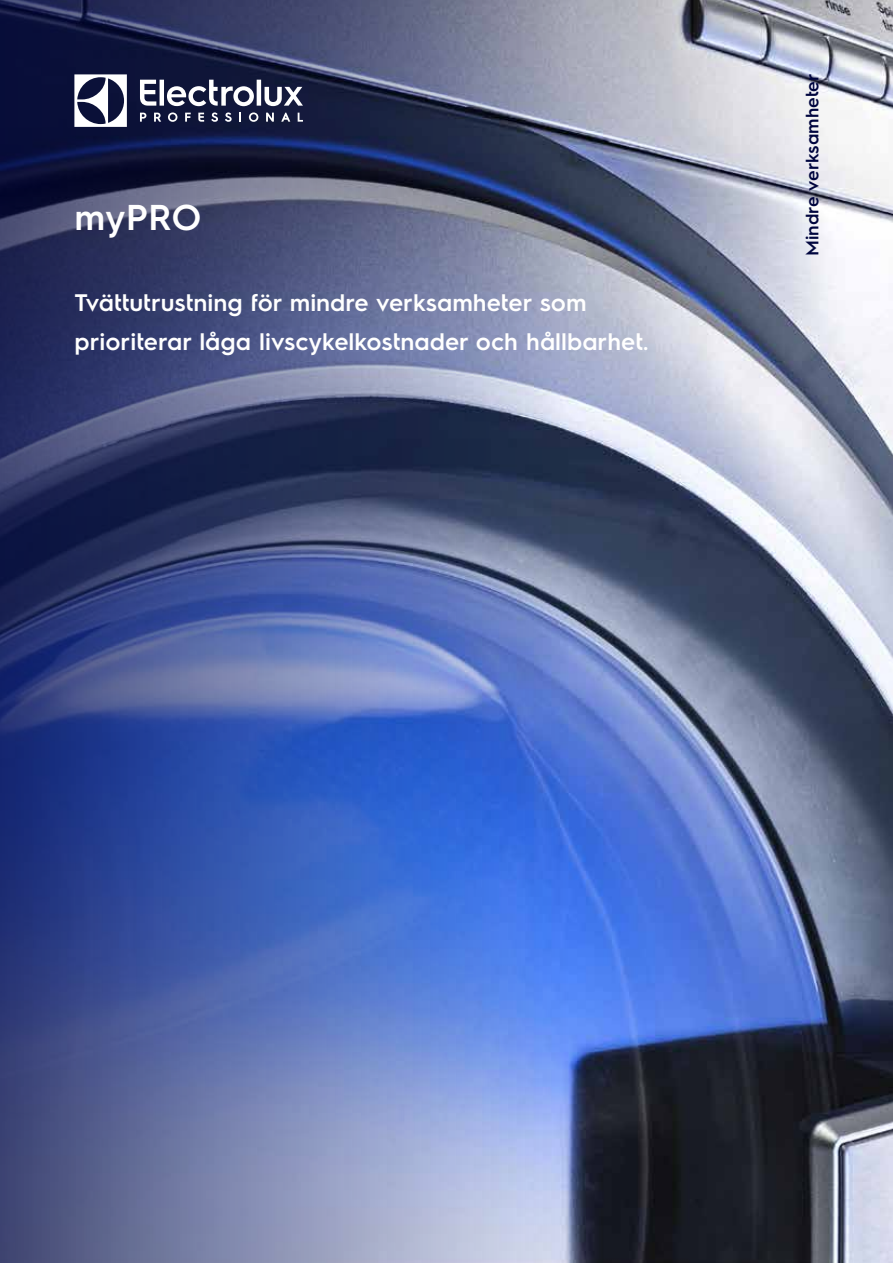
<style>
.page{position:relative;width:893px;height:1263px;background:#fff}
.page>*{position:absolute;margin:0;border:0;box-sizing:border-box;transform-origin:0 0}
.t1{font:600 36px "Electrolux Sans";color:#fff}
.t2{font:600 24px/39px "Electrolux Sans";color:#fff}
.t3{font:600 18px "Electrolux Sans";color:#00053e}
</style>
<div class="page">
<img style="left:568px;top:0;width:325px;height:1263px">
<img style="left:0;top:0;width:568px;height:1263px">
<svg style="left:74px;top:74px;width:53px;height:53px"></svg>
<svg style="left:140px;top:80px;width:163px;height:26px"></svg>
<svg style="left:298px;top:113px;width:5px;height:9px"></svg>
<svg style="left:249px;top:112px;width:9px;height:10px"></svg>
<svg style="left:239px;top:113px;width:2px;height:9px"></svg>
<svg style="left:225px;top:112px;width:7px;height:10px"></svg>
<svg style="left:211px;top:112px;width:7px;height:10px"></svg>
<svg style="left:198px;top:113px;width:6px;height:9px"></svg>
<svg style="left:185px;top:113px;width:6px;height:9px"></svg>
<svg style="left:168px;top:112px;width:9px;height:10px"></svg>
<svg style="left:154px;top:113px;width:7px;height:9px"></svg>
<svg style="left:140px;top:113px;width:6px;height:9px"></svg>
<svg style="left:281px;top:113px;width:9px;height:9px"></svg>
<svg style="left:266px;top:113px;width:8px;height:9px"></svg>
<h1 class="t1" style="left:74px;top:192px;width:129px">myPRO</h1>
<p class="t2" style="left:74px;top:281px;width:576px">Tvättutrustning för mindre verksamheter som prioriterar låga livscykelkostnader och hållbarhet.</p>
<p class="t3" style="left:800px;top:256px;width:184px;rotate:-90deg">Mindre verksamheter</p>
</div>
